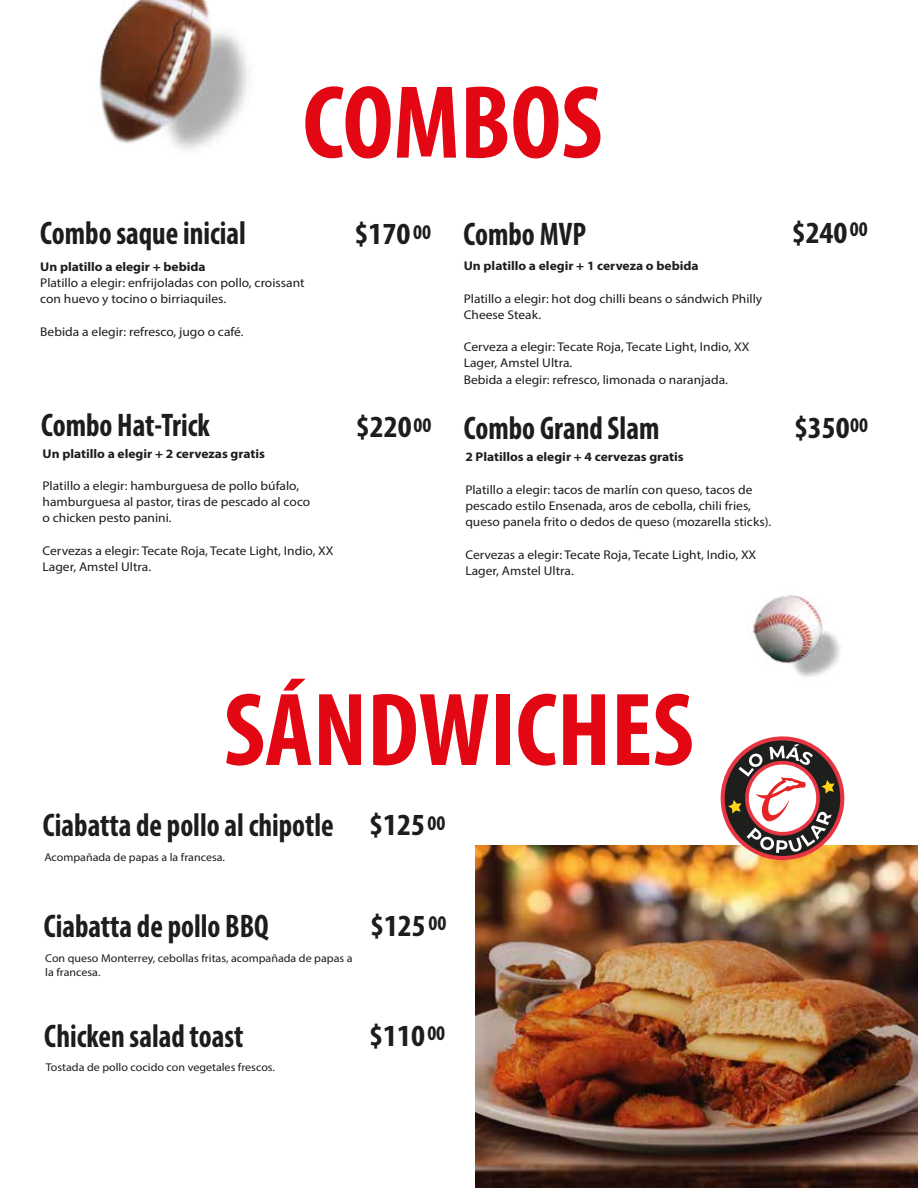
<style>
.page{position:relative;width:918px;height:1188px;background:#fff}
.page>*{position:absolute;margin:0;border:0;box-sizing:border-box;transform-origin:0 0}
.t1{font:700 condensed 104.85px "Myriad Pro";color:#e30613}
.t2{font:700 condensed 32.85px "Myriad Pro";color:#1d1d1b;scale:.91 1}
.t3{font:700 condensed 30.75px "Myriad Pro";color:#1d1d1b;scale:1.06 1}
.t4{font:700 condensed 21px "Myriad Pro";color:#1d1d1b}
.t5{font:12.75px/16.2px "Myriad Pro";color:#1d1d1b;scale:1.06 1}
.t6{font:700 12.75px "Myriad Pro";color:#1d1d1b;scale:1.06 1}
.t7{font:11.25px/14.4px "Myriad Pro";color:#1d1d1b;scale:1.06 1}
</style>
<div class="page">
<img style="left:476px;top:845px;width:442px;height:343px">
<svg style="left:721px;top:736px;width:123px;height:124px"></svg>
<img style="left:753px;top:595px;width:87px;height:82px">
<img style="left:99px;top:0;width:150px;height:150px">
<h1 class="t1" style="left:303px;top:57px;width:301px">COMBOS</h1>
<h2 class="t2" style="left:40px;top:212px;width:228px">Combo saque inicial</h2>
<h3 class="t3" style="left:355px;top:215px;width:54px">$170</h3>
<h2 class="t2" style="left:464px;top:214px;width:136px">Combo MVP</h2>
<h3 class="t3" style="left:792px;top:214px;width:54px">$240</h3>
<h3 class="t4" style="left:413px;top:219px;width:19px">00</h3>
<h3 class="t4" style="left:850px;top:216px;width:19px">00</h3>
<p class="t6" style="left:40px;top:258px;width:158px">Un platillo a elegir + bebida</p>
<p class="t5" style="left:40px;top:275px;width:251px">Platillo a elegir: enfrijoladas con pollo, croissant con huevo y tocino o birriaquiles.</p>
<p class="t5" style="left:40px;top:323px;width:193px">Bebida a elegir: refresco, jugo o café.</p>
<p class="t6" style="left:464px;top:258px;width:223px">Un platillo a elegir + 1 cerveza o bebida</p>
<p class="t5" style="left:464px;top:290px;width:283px">Platillo a elegir: hot dog chilli beans o sándwich Philly<br>Cheese Steak.</p>
<p class="t5" style="left:464px;top:339px;width:271px">Cerveza a elegir: Tecate Roja, Tecate Light, Indio, XX<br>Lager, Amstel Ultra.<br>Bebida a elegir: refresco, limonada o naranjada.</p>
<h2 class="t2" style="left:41px;top:405px;width:187px">Combo Hat-Trick</h2>
<h3 class="t3" style="left:356px;top:408px;width:54px">$220</h3>
<h2 class="t2" style="left:464px;top:407px;width:216px">Combo Grand Slam</h2>
<h3 class="t3" style="left:794px;top:408px;width:54px">$350</h3>
<h3 class="t4" style="left:413px;top:411px;width:19px">00</h3>
<h3 class="t4" style="left:850px;top:412px;width:19px">00</h3>
<p class="t6" style="left:43px;top:445px;width:211px">Un platillo a elegir + 2 cervezas gratis</p>
<p class="t5" style="left:43px;top:477px;width:254px">Platillo a elegir: hamburguesa de pollo búfalo, hamburguesa al pastor, tiras de pescado al coco o chicken pesto panini.</p>
<p class="t5" style="left:43px;top:542px;width:276px">Cervezas a elegir: Tecate Roja, Tecate Light, Indio, XX<br>Lager, Amstel Ultra.</p>
<p class="t6" style="left:465px;top:449px;width:208px">2 Platillos a elegir + 4 cervezas gratis</p>
<p class="t5" style="left:465px;top:481px;width:290px">Platillo a elegir: tacos de marlín con queso, tacos de pescado estilo Ensenada, aros de cebolla, chili fries, queso panela frito o dedos de queso (mozarella sticks).</p>
<p class="t5" style="left:465px;top:546px;width:276px">Cervezas a elegir: Tecate Roja, Tecate Light, Indio, XX<br>Lager, Amstel Ultra.</p>
<h1 class="t1" style="left:224px;top:665px;width:471px">SÁNDWICHES</h1>
<h2 class="t2" style="left:43px;top:805px;width:321px">Ciabatta de pollo al chipotle</h2>
<p class="t7" style="left:44px;top:850px;width:172px">Acompañada de papas a la francesa.</p>
<h3 class="t3" style="left:369px;top:806px;width:54px">$125</h3>
<h3 class="t4" style="left:427px;top:809px;width:19px">00</h3>
<h2 class="t2" style="left:44px;top:905px;width:249px">Ciabatta de pollo BBQ</h2>
<p class="t7" style="left:45px;top:950px;width:291px">Con queso Monterrey, cebollas fritas, acompañada de papas a la francesa.</p>
<h2 class="t2" style="left:44px;top:1015px;width:220px">Chicken salad toast</h2>
<p class="t7" style="left:46px;top:1060px;width:218px">Tostada de pollo cocido con vegetales frescos.</p>
<h3 class="t3" style="left:370px;top:907px;width:54px">$125</h3>
<h3 class="t4" style="left:428px;top:909px;width:19px">00</h3>
<h3 class="t3" style="left:369px;top:1016px;width:73px">$110<sup>00</sup></h3>
</div>
